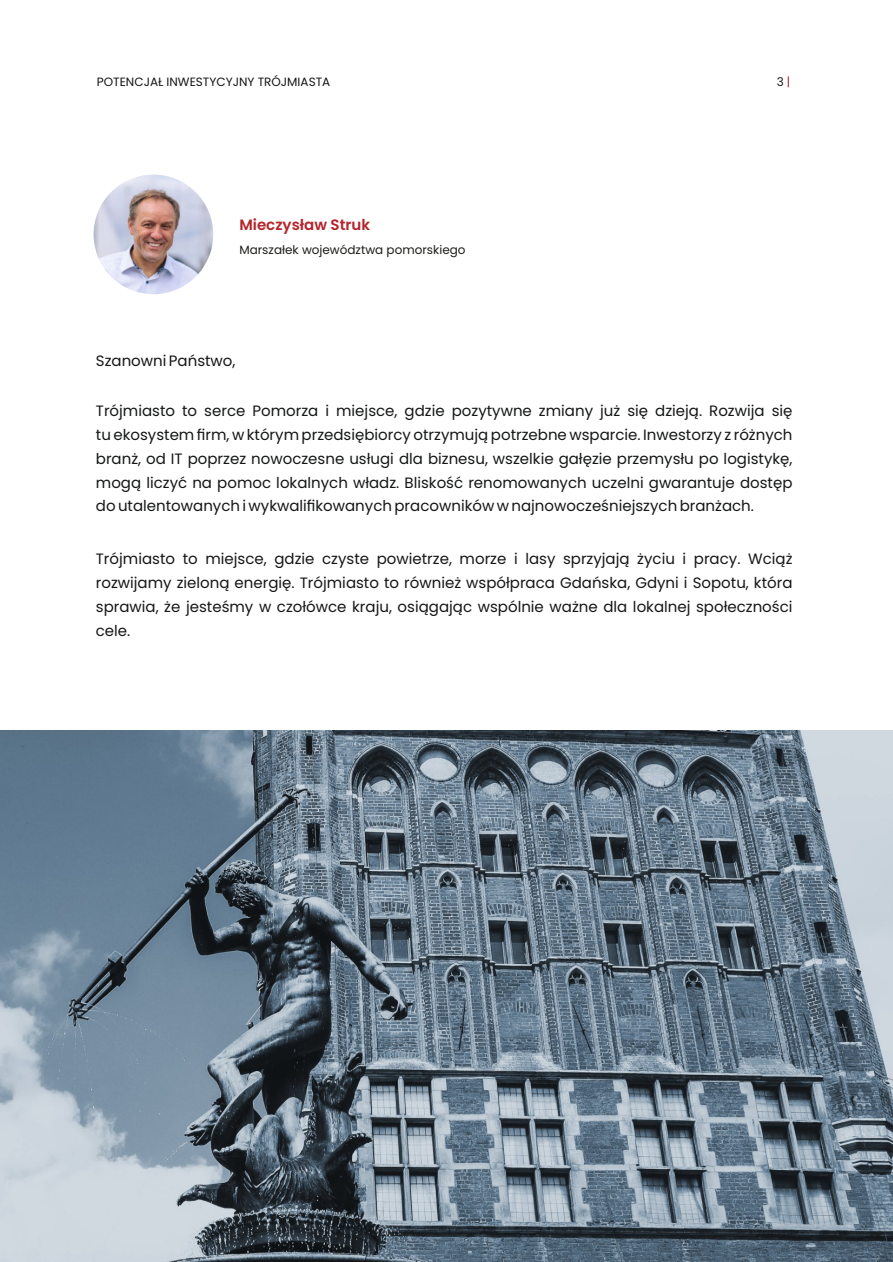
<style>
.page{position:relative;width:893px;height:1262px;background:#fff}
.page>*{position:absolute;margin:0;border:0;box-sizing:border-box;transform-origin:0 0}
.t1{font:15px/23.9px "Poppins";color:#151616;text-align:justify}
.t2{font:600 15px "Poppins";color:#b4242b}
.t3{font:12px "Poppins";color:#1d1d1b}
.t4{font:12px "Poppins";color:#151616}
.s1{color:#b61928}
</style>
<div class="page">
<img style="left:94px;top:175px;width:119px;height:119px;border-radius:50%">
<img style="left:0;top:730px;width:893px;height:532px">
<p class="t4" style="left:97px;top:73px;width:235px">POTENCJAŁ INWESTYCYJNY TRÓJMIASTA</p>
<p class="t2" style="left:239px;top:214px;width:132px">Mieczysław Struk</p>
<p class="t3" style="left:239px;top:241px;width:228px">Marszałek województwa pomorskiego</p>
<p class="t3" style="left:776px;top:73px;width:15px">3 <span class="s1">|</span></p>
<p class="t1" style="left:96px;top:349px;width:141px">Szanowni Państwo,</p>
<p class="t1" style="left:96px;top:399px;width:698px">Trójmiasto to serce Pomorza i miejsce, gdzie pozytywne zmiany już się dzieją. Rozwija się tu ekosystem firm, w którym przedsiębiorcy otrzymują potrzebne wsparcie. Inwestorzy z różnych branż, od IT poprzez nowoczesne usługi dla biznesu, wszelkie gałęzie przemysłu po logistykę, mogą liczyć na pomoc lokalnych władz. Bliskość renomowanych uczelni gwarantuje dostęp do utalentowanych i wykwalifikowanych pracowników w najnowocześniejszych branżach.</p>
<p class="t1" style="left:96px;top:547px;width:698px">Trójmiasto to miejsce, gdzie czyste powietrze, morze i lasy sprzyjają życiu i pracy. Wciąż rozwijamy zieloną energię. Trójmiasto to również współpraca Gdańska, Gdyni i Sopotu, która sprawia, że jesteśmy w czołówce kraju, osiągając wspólnie ważne dla lokalnej społeczności cele.</p>
</div>
